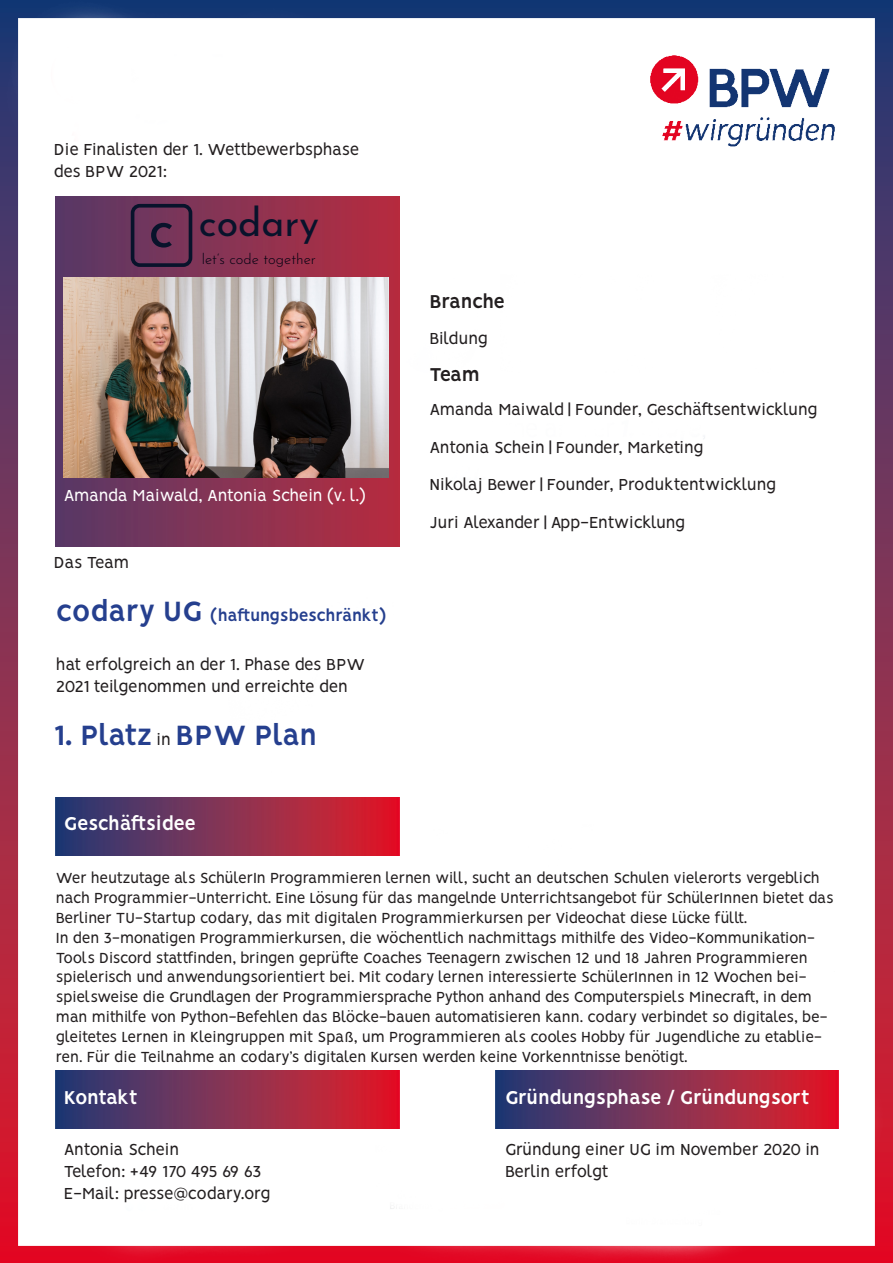
<style>
.page{position:relative;width:893px;height:1263px;background:#fff}
.page>*{position:absolute;margin:0;border:0;box-sizing:border-box;transform-origin:0 0}
.t1{font:39.45px "Josefin Sans";color:#08132b}
.t2{font:700 31.5px "Vision";color:#253f8e}
.t3{font:700 21px "Vision";letter-spacing:-.03em;color:#fff}
.t4{font:700 21px "Vision";letter-spacing:-.03em;color:#231f20}
.t5{font:18px/21.6px "Vision";letter-spacing:-.03em;color:#231f20}
.t6{font:18px/21.6px "Vision";color:#231f20}
.t7{font:18px "Vision";letter-spacing:-.03em;color:#fff}
.t8{font:700 18px "Vision";letter-spacing:-.03em;color:#253f8e}
.t9{font:16.5px/19.8px "Vision";letter-spacing:-.02em;color:#231f20}
.t10{font:300 14.7px "Josefin Sans";color:#000111}
.s1{font-size:31.5px}
.s2{font-weight:400;font-size:18px;color:#231f20}
</style>
<div class="page">
<img style="left:0;top:0;width:893px;height:1263px">
<img style="left:614px;top:15px;width:257px;height:182px">
<img style="left:56px;top:197px;width:343px;height:349px">
<img style="left:64px;top:277px;width:324px;height:201px">
<img style="left:56px;top:797px;width:343px;height:58px">
<img style="left:56px;top:1071px;width:343px;height:58px">
<img style="left:496px;top:1071px;width:343px;height:58px">
<div style="left:131px;top:204px;width:61px;height:63px;border:4px solid #08132b;border-radius:7px"></div>
<svg style="left:151px;top:223px;width:21px;height:25px"></svg>
<p class="t5" style="left:54px;top:140px;width:307px">Die Finalisten der 1. Wettbewerbsphase des BPW 2021:</p>
<p class="t1" style="left:199px;top:193px;width:122px">codary</p>
<p class="t10" style="left:202px;top:247px;width:116px">let‘s code together</p>
<p class="t7" style="left:64px;top:485px;width:304px">Amanda Maiwald, Antonia Schein (v. l.)</p>
<p class="t5" style="left:54px;top:553px;width:77px">Das Team</p>
<p class="t8" style="left:56px;top:605px;width:332px"><span class="s1">codary UG</span> (haftungsbeschränkt)</p>
<p class="t5" style="left:56px;top:656px;width:311px">hat erfolgreich an der 1. Phase des BPW<br>2021 teilgenommen und erreichte den</p>
<p class="t2" style="left:54px;top:716px;width:265px">1. Platz <span class="s2">in</span> BPW Plan</p>
<p class="t3" style="left:64px;top:811px;width:134px">Geschäftsidee</p>
<p class="t4" style="left:429px;top:289px;width:77px">Branche</p>
<p class="t5" style="left:429px;top:329px;width:60px">Bildung</p>
<p class="t4" style="left:429px;top:362px;width:52px">Team</p>
<p class="t5" style="left:429px;top:400px;width:390px">Amanda Maiwald | Founder, Geschäftsentwicklung</p>
<p class="t5" style="left:429px;top:438px;width:276px">Antonia Schein | Founder, Marketing</p>
<p class="t5" style="left:429px;top:476px;width:348px">Nikolaj Bewer | Founder, Produktentwicklung</p>
<p class="t5" style="left:429px;top:513px;width:257px">Juri Alexander | App-Entwicklung</p>
<p class="t9" style="left:56px;top:870px;width:779px">Wer heutzutage als SchülerIn Programmieren lernen will, sucht an deutschen Schulen vielerorts vergeblich nach Programmier-Unterricht. Eine Lösung für das mangelnde Unterrichtsangebot für SchülerInnen bietet das<br>Berliner TU-Startup codary, das mit digitalen Programmierkursen per Videochat diese Lücke füllt.</p>
<p class="t9" style="left:56px;top:929px;width:773px">In den 3-monatigen Programmierkursen, die wöchentlich nachmittags mithilfe des Video-Kommunikation-Tools Discord stattfinden, bringen geprüfte Coaches Teenagern zwischen 12 und 18 Jahren Programmieren spielerisch und anwendungsorientiert bei. Mit codary lernen interessierte SchülerInnen in 12 Wochen bei&shy;spielsweise die Grundlagen der Programmiersprache Python anhand des Computerspiels Minecraft, in dem man mithilfe von Python-Befehlen das Blöcke-bauen automatisieren kann. codary verbindet so digitales, be&shy;gleitetes Lernen in Kleingruppen mit Spaß, um Programmieren als cooles Hobby für Jugendliche zu etablie&shy;ren. Für die Teilnahme an codary’s digitalen Kursen werden keine Vorkenntnisse benötigt.</p>
<p class="t3" style="left:64px;top:1084px;width:75px">Kontakt</p>
<p class="t3" style="left:505px;top:1084px;width:306px">Gründungsphase / Gründungsort</p>
<p class="t5" style="left:64px;top:1141px;width:208px">Antonia Schein<br>Telefon: +49 170 495 69 63<br>E-Mail: presse@codary.org</p>
<p class="t6" style="left:505px;top:1141px;width:316px">Gründung einer UG im November 2020 in<br>Berlin erfolgt</p>
</div>
